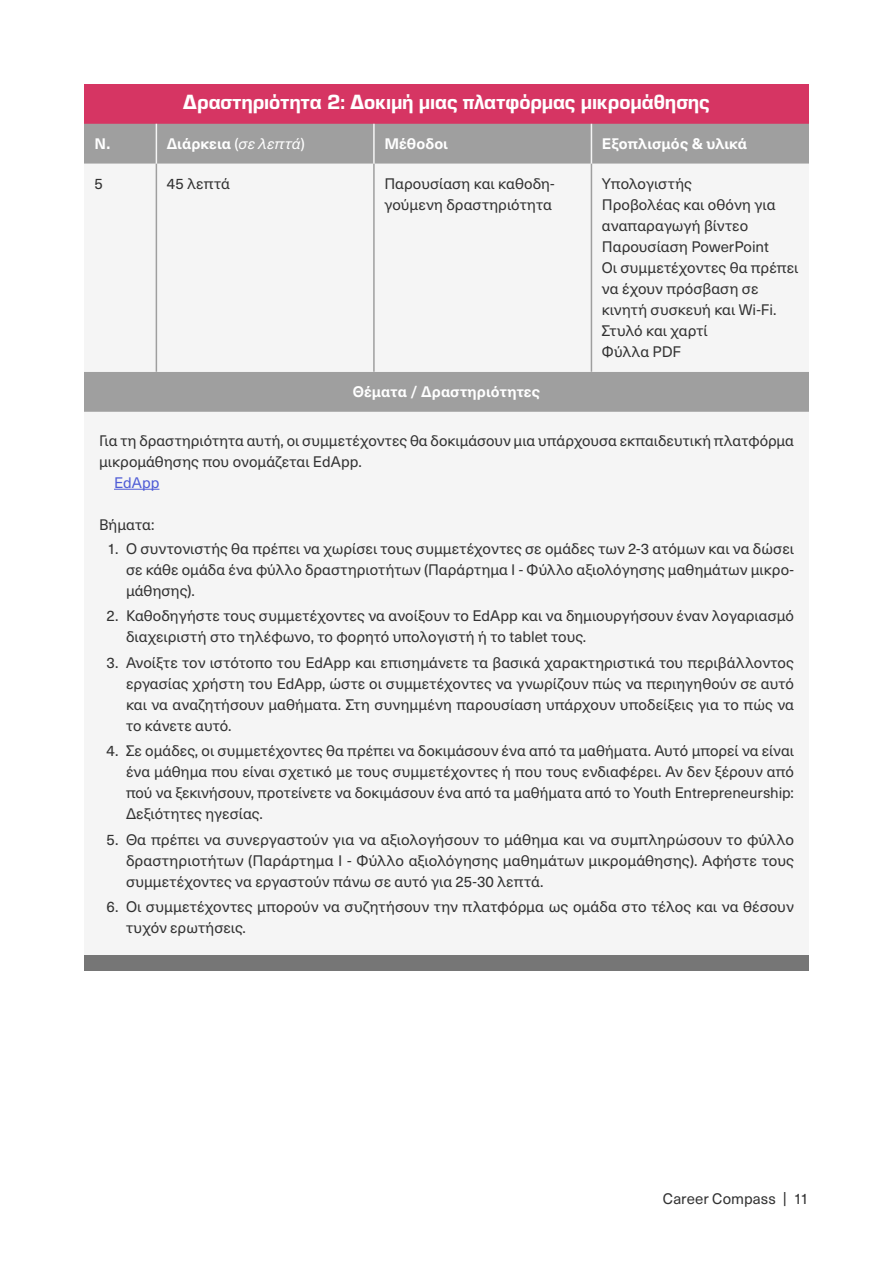
<style>
.page{position:relative;width:893px;height:1263px;background:#fff}
.page>*{position:absolute;margin:0;border:0;box-sizing:border-box;transform-origin:0 0}
.t1{font:21.3px "Eurostile Hea";letter-spacing:-.005em;color:#fff}
.t2{font:15px/21px "Neue Haas Unica W1 G";letter-spacing:.005em;color:#323232}
.t3{font:700 15px "Neue Haas Unica W1 G";letter-spacing:.01em;color:#fff}
.t4{font:15px "Neue Haas Unica W1 G";letter-spacing:.005em;color:#4f5cd6}
.s1{font-weight:400}
.s2{font-weight:400;font-style:italic}
</style>
<div class="page">
<div style="left:84px;top:412px;width:725px;height:544px;background:#f5f5f5"></div>
<hr style="left:114px;top:489px;width:45px;height:1px;background:#4f5cd6">
<div style="left:84px;top:84px;width:725px;height:40px;background:#d63563"></div>
<div style="left:84px;top:124px;width:725px;height:288px;background:#9f9f9f"></div>
<div style="left:84px;top:164px;width:725px;height:208px;background:#f5f5f5"></div>
<hr style="left:156px;top:124px;width:1px;height:40px;background:#f5f5f5">
<hr style="left:373px;top:124px;width:2px;height:40px;background:#f5f5f5">
<hr style="left:591px;top:124px;width:1px;height:40px;background:#f5f5f5">
<hr style="left:156px;top:164px;width:1px;height:208px;background:#9f9f9f">
<hr style="left:373px;top:164px;width:2px;height:208px;background:#9f9f9f">
<hr style="left:591px;top:164px;width:1px;height:208px;background:#9f9f9f">
<div style="left:84px;top:956px;width:725px;height:15px;background:#767676"></div>
<h1 class="t1" style="left:183px;top:87px;width:528px">Δραστηριότητα 2: Δοκιμή μιας πλατφόρμας μικρομάθησης</h1>
<p class="t3" style="left:95px;top:132px;width:17px">N.</p>
<p class="t3" style="left:167px;top:132px;width:139px">Διάρκεια <span class="s1">(</span><span class="s2">σε λεπτά</span><span class="s1">)</span></p>
<p class="t3" style="left:384px;top:132px;width:65px">Μέθοδοι</p>
<p class="t3" style="left:602px;top:132px;width:147px">Εξοπλισμός &amp; υλικά</p>
<p class="t2" style="left:95px;top:172px;width:10px">5</p>
<p class="t2" style="left:167px;top:172px;width:64px">45 λεπτά</p>
<p class="t2" style="left:384px;top:172px;width:172px">Παρουσίαση και καθοδη&shy;γούμενη δραστηριότητα</p>
<p class="t2" style="left:602px;top:172px;width:198px">Υπολογιστής<br>Προβολέας και οθόνη για αναπαραγωγή βίντεο<br>Παρουσίαση PowerPoint<br>Οι συμμετέχοντες θα πρέπει να έχουν πρόσβαση σε κινητή συσκευή και Wi-Fi.<br>Στυλό και χαρτί<br>Φύλλα PDF</p>
<p class="t3" style="left:353px;top:380px;width:189px">Θέματα / Δραστηριότητες</p>
<p class="t2" style="left:99px;top:429px;width:696px">Για τη δραστηριότητα αυτή, οι συμμετέχοντες θα δοκιμάσουν μια υπάρχουσα εκπαιδευτική πλατφόρμα μικρομάθησης που ονομάζεται EdApp.</p>
<p class="t4" style="left:114px;top:471px;width:47px">EdApp</p>
<p class="t2" style="left:99px;top:513px;width:57px">Βήματα:</p>
<p class="t2" style="left:126px;top:537px;width:669px;text-align:justify;text-indent:-19px">1. Ο συντονιστής θα πρέπει να χωρίσει τους συμμετέχοντες σε ομάδες των 2-3 ατόμων και να δώσει σε κάθε ομάδα ένα φύλλο δραστηριοτήτων (Παράρτημα Ι - Φύλλο αξιολόγησης μαθημάτων μικρο&shy;μάθησης).</p>
<p class="t2" style="left:126px;top:605px;width:669px;text-indent:-19px">2. Καθοδηγήστε τους συμμετέχοντες να ανοίξουν το EdApp και να δημιουργήσουν έναν λογαριασμό διαχειριστή στο τηλέφωνο, το φορητό υπολογιστή ή το tablet τους.</p>
<p class="t2" style="left:126px;top:651px;width:669px;text-align:justify;text-indent:-19px">3. Ανοίξτε τον ιστότοπο του EdApp και επισημάνετε τα βασικά χαρακτηριστικά του περιβάλλοντος εργασίας χρήστη του EdApp, ώστε οι συμμετέχοντες να γνωρίζουν πώς να περιηγηθούν σε αυτό και να αναζητήσουν μαθήματα. Στη συνημμένη παρουσίαση υπάρχουν υποδείξεις για το πώς να το κάνετε αυτό.</p>
<p class="t2" style="left:126px;top:740px;width:669px;text-align:justify;text-indent:-19px">4. Σε ομάδες, οι συμμετέχοντες θα πρέπει να δοκιμάσουν ένα από τα μαθήματα. Αυτό μπορεί να είναι ένα μάθημα που είναι σχετικό με τους συμμετέχοντες ή που τους ενδιαφέρει. Αν δεν ξέρουν από πού να ξεκινήσουν, προτείνετε να δοκιμάσουν ένα από τα μαθήματα από το Youth Entrepreneurship:<br>Δεξιότητες ηγεσίας.</p>
<p class="t2" style="left:126px;top:828px;width:669px;text-align:justify;text-indent:-19px">5. Θα πρέπει να συνεργαστούν για να αξιολογήσουν το μάθημα και να συμπληρώσουν το φύλλο δραστηριοτήτων (Παράρτημα Ι - Φύλλο αξιολόγησης μαθημάτων μικρομάθησης). Αφήστε τους συμμετέχοντες να εργαστούν πάνω σε αυτό για 25-30 λεπτά.</p>
<p class="t2" style="left:126px;top:896px;width:669px;text-indent:-19px">6. Οι συμμετέχοντες μπορούν να συζητήσουν την πλατφόρμα ως ομάδα στο τέλος και να θέσουν τυχόν ερωτήσεις.</p>
<p class="t2" style="left:663px;top:1187px;width:147px">Career Compass | 11</p>
</div>
